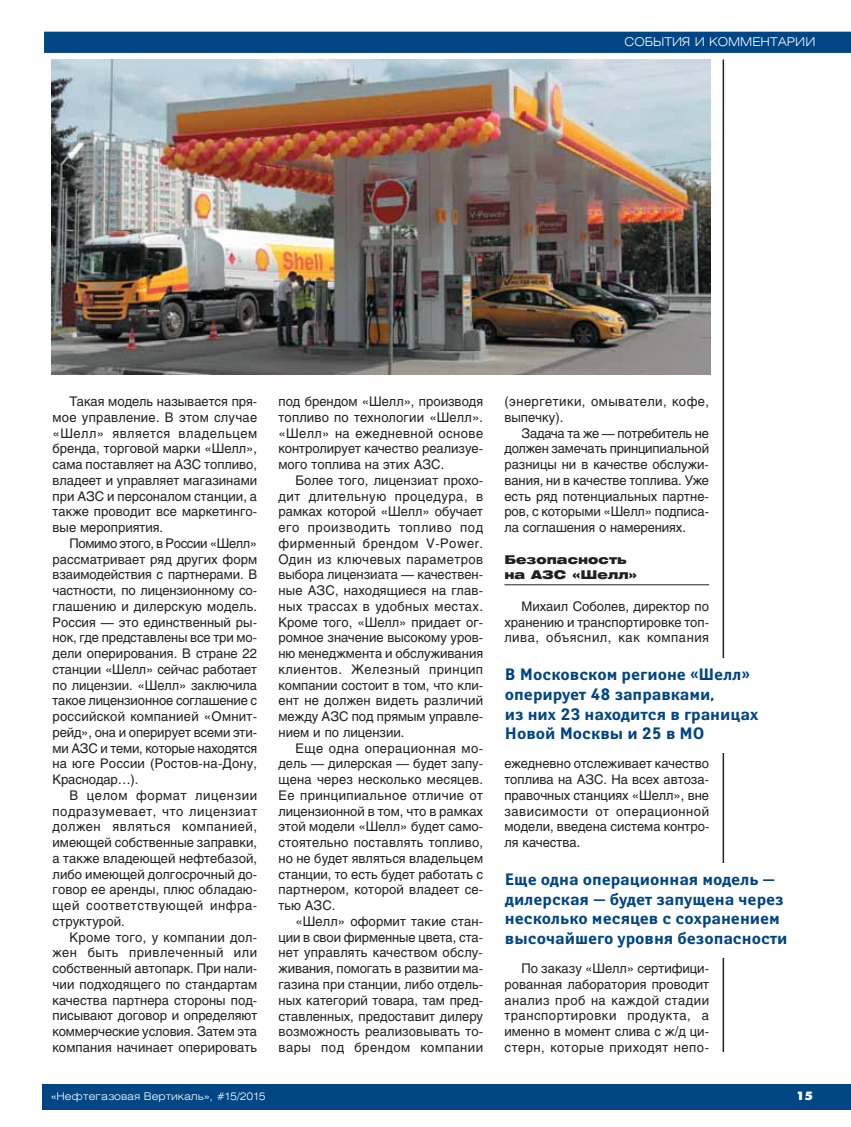
<style>
.page{position:relative;width:851px;height:1127px;background:#fff}
.page>*{position:absolute;margin:0;border:0;box-sizing:border-box;transform-origin:0 0}
.t1{font:700 16.5px/19.8px "Yanus C";color:#004584}
.t2{font:13.2px/15.8px "Helios";color:#231f20;text-align:justify}
.t3{font:13.2px/15.8px "Helios";letter-spacing:.035em;color:#231f20}
.t4{font:900 12px/15.8px "Helios Ext";letter-spacing:.005em;color:#231f20}
.t5{font:300 12px "Helios Ext";color:#fff}
.t6{font:12px "Futura Futuris XC";color:#fff}
.t7{font:300 10.5px "Helios Ext";color:#fff}
</style>
<div class="page">
<div style="left:43px;top:1084px;width:807px;height:26px;background:#004584"></div>
<hr style="left:504px;top:584px;width:205px;height:1px;background:#231f20">
<svg style="left:44px;top:31px;width:806px;height:22px;background:#084b88"></svg>
<hr style="left:722px;top:60px;width:2px;height:992px;background:#231f20">
<img style="left:52px;top:60px;width:658px;height:315px">
<div style="left:505px;top:863px;width:311px;height:94px;background:#fff"></div>
<div style="left:505px;top:658px;width:311px;height:95px;background:#fff"></div>
<p class="t5" style="left:624px;top:37px;width:192px">СОБЫТИЯ И КОММЕНТАРИИ</p>
<p class="t2" style="left:53px;top:395px;width:206px;text-indent:17px">Такая модель называется пря&shy;мое управление. В этом случае «Шелл» является владельцем бренда, торговой марки «Шелл», сама поставляет на АЗС топливо, владеет и управляет магазинами при АЗС и персоналом станции, а также проводит все маркетинго&shy;вые мероприятия.</p>
<p class="t2" style="left:53px;top:537px;width:206px;text-indent:17px">Помимо этого, в России «Шелл» рассматривает ряд других форм взаимодействия с партнерами. В частности, по лицензионному со&shy;глашению и дилерскую модель.<br>Россия — это единственный ры&shy;нок, где представлены все три мо&shy;дели оперирования. В стране 22 станции «Шелл» сейчас работает по лицензии. «Шелл» заключила такое лицензионное соглашение с российской компанией «Омнит&shy;рейд», она и оперирует всеми эти&shy;ми АЗС и теми, которые находятся на юге России (Ростов-на-Дону, Краснодар…).</p>
<p class="t2" style="left:53px;top:789px;width:206px;text-indent:17px">В целом формат лицензии подразумевает, что лицензиат должен являться компанией, имеющей собственные заправки, а также владеющей нефтебазой, либо имеющей долгосрочный до&shy;говор ее аренды, плюс обладаю&shy;щей соответствующей инфра&shy;структурой.</p>
<p class="t2" style="left:53px;top:930px;width:206px;text-indent:17px">Кроме того, у компании дол&shy;жен быть привлеченный или собственный автопарк. При нали&shy;чии подходящего по стандартам качества партнера стороны под&shy;писывают договор и определяют коммерческие условия. Затем эта компания начинает оперировать</p>
<p class="t2" style="left:278px;top:395px;width:206px">под брендом «Шелл», производя топливо по технологии «Шелл». «Шелл» на ежедневной основе контролирует качество реализуе&shy;мого топлива на этих АЗС.</p>
<p class="t2" style="left:278px;top:474px;width:206px;text-indent:17px">Более того, лицензиат прохо&shy;дит длительную процедура, в рамках которой «Шелл» обучает его производить топливо под фирменный брендом V-Power.<br>Один из ключевых параметров выбора лицензиата — качествен&shy;ные АЗС, находящиеся на глав&shy;ных трассах в удобных местах.<br>Кроме того, «Шелл» придает ог&shy;ромное значение высокому уров&shy;ню менеджмента и обслуживания клиентов. Железный принцип компании состоит в том, что кли&shy;ент не должен видеть различий между АЗС под прямым управле&shy;нием и по лицензии.</p>
<p class="t2" style="left:278px;top:741px;width:206px;text-indent:17px">Еще одна операционная мо&shy;дель — дилерская — будет запу&shy;щена через несколько месяцев.<br>Ее принципиальное отличие от лицензионной в том, что в рамках этой модели «Шелл» будет само&shy;стоятельно поставлять топливо, но не будет являться владельцем станции, то есть будет работать с партнером, которой владеет се&shy;тью АЗС.</p>
<p class="t2" style="left:278px;top:915px;width:206px;text-indent:17px">«Шелл» оформит такие стан&shy;ции в свои фирменные цвета, ста&shy;нет управлять качеством обслу&shy;живания, помогать в развитии ма&shy;газина при станции, либо отдель&shy;ных категорий товара, там пред&shy;ставленных, предоставит дилеру возможность реализовывать то&shy;вары под брендом компании</p>
<p class="t7" style="left:51px;top:1092px;width:216px">«Нефтегазовая Вертикаль», #15/2015</p>
<p class="t3" style="left:504px;top:395px;width:206px">(энергетики, омыватели, кофе, выпечку).</p>
<p class="t2" style="left:504px;top:426px;width:206px;text-indent:17px">Задача та же — потребитель не должен замечать принципиальной разницы ни в качестве обслужи&shy;вания, ни в качестве топлива. Уже есть ряд потенциальных партне&shy;ров, с которыми «Шелл» подписа&shy;ла соглашения о намерениях.</p>
<p class="t4" style="left:504px;top:552px;width:134px">Безопасность на АЗС «Шелл»</p>
<p class="t2" style="left:504px;top:600px;width:206px;text-indent:17px">Михаил Соболев, директор по хранению и транспортировке топ&shy;лива, объяснил, как компания</p>
<p class="t1" style="left:505px;top:666px;width:255px">В Московском регионе «Шелл» оперирует 48 заправками,<br>из них 23 находится в границах<br>Новой Москвы и 25 в МО</p>
<p class="t2" style="left:504px;top:757px;width:206px">ежедневно отслеживает качество топлива на АЗС. На всех автоза&shy;правочных станциях «Шелл», вне зависимости от операционной модели, введена система контро&shy;ля качества.</p>
<p class="t1" style="left:505px;top:870px;width:284px">Еще одна операционная модель — дилерская — будет запущена через несколько месяцев с сохранением высочайшего уровня безопасности</p>
<p class="t2" style="left:504px;top:962px;width:206px;text-indent:17px">По заказу «Шелл» сертифици&shy;рованная лаборатория проводит анализ проб на каждой стадии транспортировки продукта, а именно в момент слива с ж/д ци&shy;стерн, которые приходят непо-</p>
<p class="t6" style="left:796px;top:1091px;width:18px">15</p>
</div>
